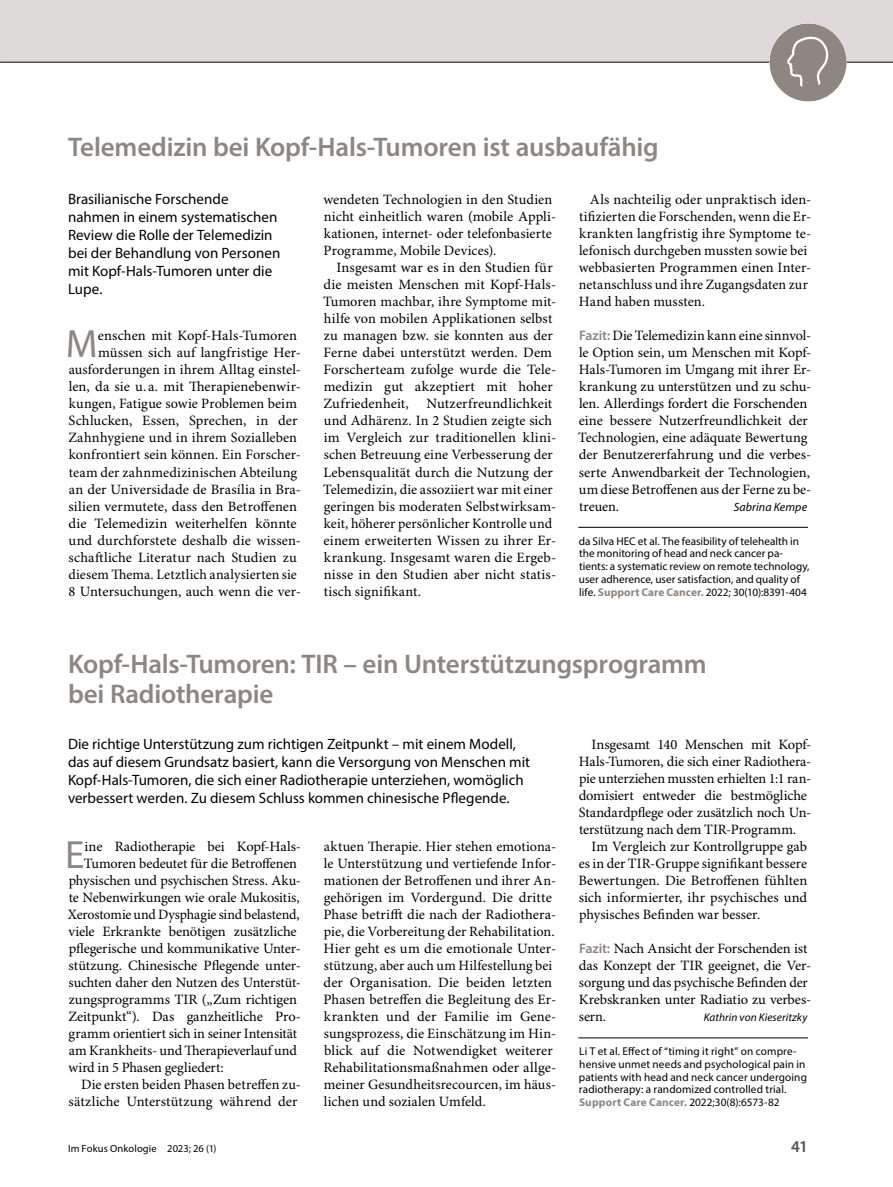
<style>
.page{position:relative;width:893px;height:1187px;background:#fff}
.page>*{position:absolute;margin:0;border:0;box-sizing:border-box;transform-origin:0 0}
.Para_Initial_2{font:39.45px "Myriad Pro";color:#8e8680}
.Title_2{font:600 27px/30px "Myriad Pro";letter-spacing:-.01em;color:#8e8680}
.t1{font:600 16.5px "Myriad Pro";color:#56554f}
.Trailer_2{font:15px/18px "Myriad Pro";color:#000}
.Para_Indent{font:14.25px/17px "Minion Pro";letter-spacing:.005em;color:#000}
.Para_Initial_2-2{font:14.25px/17px "Minion Pro";color:#000}
.Para_Dateline_Sectio{font:14.25px/17px "Minion Pro";letter-spacing:-.005em;color:#000}
.Para_Dateline_Sectio-2{font:italic 12px "Myriad Pro";letter-spacing:.005em;color:#000}
.Source_x{font:11.25px/12.8px "Myriad Pro";letter-spacing:.005em;color:#000}
.Para_Dateline_Sectio-3{font:italic 11.25px "Myriad Pro";letter-spacing:.005em;color:#000}
.t2{font:10.5px "Myriad Pro";letter-spacing:.01em;color:#000}
.s1{font-family:"Myriad Pro";font-weight:600;font-size:13.8px;color:#8e8680}
.s2{font-weight:700;color:#8e8680}
</style>
<div class="page">
<div style="left:0;top:0;width:893px;height:62px;background:#dddad9"></div>
<hr style="left:578px;top:527px;width:230px;height:1px;background:#000">
<hr style="left:578px;top:1037px;width:230px;height:1px;background:#000">
<hr style="left:0;top:62px;width:893px;height:1px;background:#000">
<svg style="left:769px;top:23px;width:77px;height:79px"></svg>
<p class="Title_2" style="left:68px;top:132px;width:592px">Telemedizin bei Kopf-Hals-Tumoren ist ausbaufähig</p>
<p class="Trailer_2" style="left:68px;top:190px;width:214px">Brasilianische Forschende nahmen in einem systematischen<br>Review die Rolle der Telemedizin bei der Behandlung von Personen mit Kopf-Hals-Tumoren unter die<br>Lupe.</p>
<p class="Para_Initial_2" style="left:66px;top:320px;width:33px">M</p>
<p class="Para_Initial_2-2" style="left:98px;top:328px;width:201px">enschen mit Kopf-Hals-Tumoren</p>
<p class="Para_Initial_2-2" style="left:324px;top:192px;width:234px">wendeten Technologien in den Studien nicht einheitlich waren (mobile Appli&shy;kationen, internet- oder telefonbasierte Programme, Mobile Devices).</p>
<p class="Para_Indent" style="left:323px;top:260px;width:235px;text-indent:13px">Insgesamt war es in den Studien für die meisten Menschen mit Kopf-Hals-Tumoren machbar, ihre Symptome mit&shy;hilfe von mobilen Applikationen selbst zu managen bzw. sie konnten aus der Ferne dabei unterstützt werden. Dem Forscherteam zufolge wurde die Tele&shy;medizin gut akzeptiert mit hoher Zufriedenheit, Nutzerfreundlichkeit und Adhärenz. In 2 Studien zeigte sich im Vergleich zur traditionellen klini&shy;schen Betreuung eine Verbesserung der Lebensqualität durch die Nutzung der Telemedizin, die assoziiert war mit einer geringen bis moderaten Selbstwirksam&shy;keit, höherer persönlicher Kontrolle und einem erweiterten Wissen zu ihrer Er&shy;krankung. Insgesamt waren die Ergeb&shy;nisse in den Studien aber nicht statis&shy;tisch signifikant.</p>
<p class="Para_Indent" style="left:579px;top:192px;width:234px;text-indent:11px">Als nachteilig oder unpraktisch iden&shy;tifizierten die Forschenden, wenn die Er&shy;krankten langfristig ihre Symptome te&shy;lefonisch durchgeben mussten sowie bei webbasierten Programmen einen Inter&shy;netanschluss und ihre Zugangsdaten zur Hand haben mussten.</p>
<p class="Para_Dateline_Sectio" style="left:578px;top:328px;width:235px"><span class="s1">Fazit:</span> Die Telemedizin kann eine sinnvol&shy;le Option sein, um Menschen mit Kopf-Hals-Tumoren im Umgang mit ihrer Er&shy;krankung zu unterstützen und zu schu&shy;len. Allerdings fordert die Forschenden eine bessere Nutzerfreundlichkeit der Technologien, eine adäquate Bewertung der Benutzererfahrung und die verbes&shy;serte Anwendbarkeit der Technologien, um diese Betroffenen aus der Ferne zu be&shy;treuen.</p>
<p class="Para_Initial_2-2" style="left:98px;top:345px;width:204px">müssen sich auf langfristige Her-</p>
<p class="Para_Initial_2-2" style="left:69px;top:362px;width:234px">ausforderungen in ihrem Alltag einstel-</p>
<p class="Para_Initial_2-2" style="left:69px;top:379px;width:234px">len, da sie u. a. mit Therapienebenwir-</p>
<p class="Para_Initial_2-2" style="left:69px;top:396px;width:230px">kungen, Fatigue sowie Problemen beim</p>
<p class="Para_Initial_2-2" style="left:69px;top:413px;width:230px">Schlucken, Essen, Sprechen, in der</p>
<p class="Para_Initial_2-2" style="left:68px;top:430px;width:230px">Zahnhygiene und in ihrem Sozialleben</p>
<p class="Para_Initial_2-2" style="left:69px;top:447px;width:234px">konfrontiert sein können. Ein Forscher-</p>
<p class="Para_Initial_2-2" style="left:69px;top:464px;width:230px">team der zahnmedizinischen Abteilung</p>
<p class="Para_Initial_2-2" style="left:69px;top:481px;width:234px">an der Universidade de Brasília in Bra-</p>
<p class="Para_Initial_2-2" style="left:69px;top:498px;width:230px">silien vermutete, dass den Betroffenen</p>
<p class="Para_Initial_2-2" style="left:68px;top:515px;width:230px">die Telemedizin weiterhelfen könnte</p>
<p class="Para_Initial_2-2" style="left:69px;top:532px;width:234px">und durchforstete deshalb die wissen-</p>
<p class="Para_Initial_2-2" style="left:69px;top:549px;width:230px">schaftliche Literatur nach Studien zu</p>
<p class="Para_Initial_2-2" style="left:68px;top:566px;width:230px">diesem Thema. Letztlich analysierten sie</p>
<p class="Para_Initial_2-2" style="left:68px;top:583px;width:234px">8 Untersuchungen, auch wenn die ver-</p>
<p class="Para_Dateline_Sectio-2" style="left:734px;top:499px;width:75px">Sabrina Kempe</p>
<p class="Source_x" style="left:579px;top:534px;width:232px">da Silva HEC et al. The feasibility of telehealth in the monitoring of head and neck cancer pa&shy;tients: a systematic review on remote technology, user adherence, user satisfaction, and quality of life. <span class="s2">Support Care Cancer.</span> 2022; 30(10):8391-404</p>
<p class="Title_2" style="left:68px;top:647px;width:640px">Kopf-Hals-Tumoren: TIR – ein Unterstützungsprogramm bei Radiotherapie</p>
<p class="Trailer_2" style="left:68px;top:734px;width:464px">Die richtige Unterstützung zum richtigen Zeitpunkt – mit einem Modell, das auf diesem Grundsatz basiert, kann die Versorgung von Menschen mit Kopf-Hals-Tumoren, die sich einer Radiotherapie unterziehen, womöglich verbessert werden. Zu diesem Schluss kommen chinesische Pflegende.</p>
<p class="Para_Initial_2" style="left:65px;top:830px;width:21px">E</p>
<p class="Para_Initial_2-2" style="left:85px;top:838px;width:218px">ine Radiotherapie bei Kopf-Hals-</p>
<p class="Para_Indent" style="left:579px;top:736px;width:234px;text-indent:13px">Insgesamt 140 Menschen mit Kopf-Hals-Tumoren, die sich einer Radiothera&shy;pie unterziehen mussten erhielten 1:1 ran&shy;domisiert entweder die bestmögliche Standardpflege oder zusätzlich noch Un&shy;terstützung nach dem TIR-Programm.</p>
<p class="Para_Indent" style="left:579px;top:838px;width:230px;text-align:justify;text-indent:13px">Im Vergleich zur Kontrollgruppe gab es in der TIR-Gruppe signifikant bessere Bewertungen. Die Betroffenen fühlten sich informierter, ihr psychisches und physisches Befinden war besser.</p>
<p class="Para_Dateline_Sectio" style="left:579px;top:940px;width:234px"><span class="s1">Fazit:</span> Nach Ansicht der Forschenden ist das Konzept der TIR geeignet, die Ver&shy;sorgung und das psychische Befinden der<br>Krebskranken unter Radiatio zu verbes&shy;sern.</p>
<p class="Para_Indent" style="left:323px;top:838px;width:234px">aktuen Therapie. Hier stehen emotiona&shy;le Unterstützung und vertiefende Infor&shy;mationen der Betroffenen und ihrer An&shy;gehörigen im Vordergund. Die dritte Phase betrifft die nach der Radiothera&shy;pie, die Vorbereitung der Rehabilitation.<br>Hier geht es um die emotionale Unter&shy;stützung, aber auch um Hilfestellung bei der Organisation. Die beiden letzten Phasen betreffen die Begleitung des Er&shy;krankten und der Familie im Gene&shy;sungsprozess, die Einschätzung im Hin&shy;blick auf die Notwendigket weiterer Rehabilitationsmaßnahmen oder allge&shy;meiner Gesundheitsrecourcen, im häus&shy;lichen und sozialen Umfeld.</p>
<p class="Para_Initial_2-2" style="left:84px;top:855px;width:215px">Tumoren bedeutet für die Betroffenen</p>
<p class="Para_Initial_2-2" style="left:69px;top:872px;width:234px">physischen und psychischen Stress. Aku-</p>
<p class="Para_Initial_2-2" style="left:69px;top:889px;width:232px">te Nebenwirkungen wie orale Mukositis,</p>
<p class="Para_Initial_2-2" style="left:68px;top:906px;width:233px">Xerostomie und Dysphagie sind belastend,</p>
<p class="Para_Initial_2-2" style="left:68px;top:923px;width:230px">viele Erkrankte benötigen zusätzliche</p>
<p class="Para_Initial_2-2" style="left:69px;top:940px;width:234px">pflegerische und kommunikative Unter-</p>
<p class="Para_Initial_2-2" style="left:69px;top:957px;width:234px">stützung. Chinesische Pflegende unter-</p>
<p class="Para_Initial_2-2" style="left:69px;top:974px;width:234px">suchten daher den Nutzen des Unterstüt-</p>
<p class="Para_Initial_2-2" style="left:69px;top:991px;width:230px">zungsprogramms TIR („Zum richtigen</p>
<p class="Para_Initial_2-2" style="left:68px;top:1008px;width:234px">Zeitpunkt“). Das ganzheitliche Pro-</p>
<p class="Para_Initial_2-2" style="left:69px;top:1025px;width:230px">gramm orientiert sich in seiner Intensität</p>
<p class="Para_Initial_2-2" style="left:69px;top:1042px;width:230px">am Krankheits- und Therapieverlauf und</p>
<p class="Para_Initial_2-2" style="left:68px;top:1059px;width:157px">wird in 5 Phasen gegliedert:</p>
<p class="Para_Indent" style="left:69px;top:1076px;width:234px;text-align:right">Die ersten beiden Phasen betreffen zu&shy;sätzliche Unterstützung während der</p>
<p class="Para_Dateline_Sectio-3" style="left:704px;top:1010px;width:105px">Kathrin von Kieseritzky</p>
<p class="Source_x" style="left:579px;top:1044px;width:230px">Li T et al. Effect of “timing it right” on compre&shy;hensive unmet needs and psychological pain in patients with head and neck cancer undergoing radiotherapy: a randomized controlled trial.<br><span class="s2">Support Care Cancer.</span> 2022;30(8):6573-82</p>
<p class="t2" style="left:68px;top:1141px;width:150px">Im Fokus Onkologie 2023; 26 (1)</p>
<p class="t1" style="left:791px;top:1135px;width:18px">41</p>
</div>
